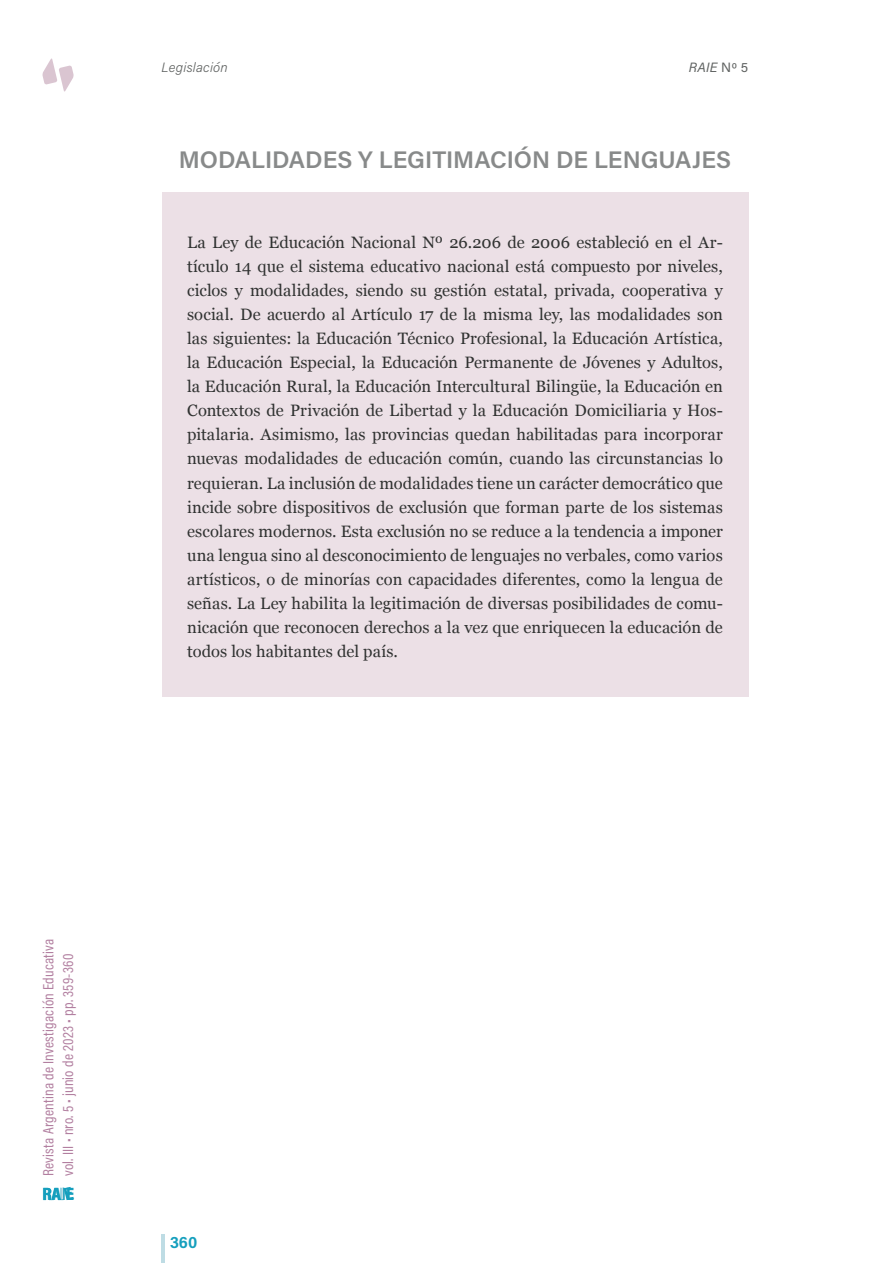
<style>
.page{position:relative;width:893px;height:1263px;background:#fff}
.page>*{position:absolute;margin:0;border:0;box-sizing:border-box;transform-origin:0 0}
.t1{font:24px "Acumin Variable Concept";letter-spacing:.03em;color:#888a8a}
.t2{font:18px "Acumin Variable Concept";color:#159fbd}
.t3{font:16.5px/24px "Georgia";color:#303231;text-align:justify}
.t4{font:16.5px "Acumin Variable Concept";color:#159fbd}
.t5{font:15px/19.5px "Acumin Variable Concept";letter-spacing:-.08em;color:#b27fa0}
.t6{font:13.5px "Acumin Variable Concept";letter-spacing:.02em;color:#606362}
</style>
<div class="page">
<svg style="left:43px;top:1187px;width:31px;height:14px"></svg>
<svg style="left:42px;top:58px;width:32px;height:34px"></svg>
<hr style="left:162px;top:1235px;width:3px;height:28px;background:#bedce4">
<div style="left:162px;top:192px;width:586px;height:504px;background:#ece0e6"></div>
<p class="t6" style="left:162px;top:58px;width:68px">Legislación</p>
<p class="t6" style="left:689px;top:58px;width:61px">RAIE N0 5</p>
<h1 class="t1" style="left:179px;top:143px;width:553px">MODALIDADES Y LEGITIMACIÓN DE LENGUAJES</h1>
<p class="t3" style="left:187px;top:230px;width:537px">La Ley de Educación Nacional Nº 26.206 de 2006 estableció en el Ar&shy;tículo 14 que el sistema educativo nacional está compuesto por niveles, ciclos y modalidades, siendo su gestión estatal, privada, cooperativa y social. De acuerdo al Artículo 17 de la misma ley, las modalidades son las siguientes: la Educación Técnico Profesional, la Educación Artística, la Educación Especial, la Educación Permanente de Jóvenes y Adultos, la Educación Rural, la Educación Intercultural Bilingüe, la Educación en Contextos de Privación de Libertad y la Educación Domiciliaria y Hos&shy;pitalaria. Asimismo, las provincias quedan habilitadas para incorporar nuevas modalidades de educación común, cuando las circunstancias lo requieran. La inclusión de modalidades tiene un carácter democrático que incide sobre dispositivos de exclusión que forman parte de los sistemas escolares modernos. Esta exclusión no se reduce a la tendencia a imponer una lengua sino al desconocimiento de lenguajes no verbales, como varios artísticos, o de minorías con capacidades diferentes, como la lengua de señas. La Ley habilita la legitimación de diversas posibilidades de comu&shy;nicación que reconocen derechos a la vez que enriquecen la educación de todos los habitantes del país.</p>
<p class="t5" style="left:38px;top:1176px;width:241px;rotate:-90deg">Revista Argentina de Investigación Educativa vol. III • nro. 5 • junio de 2023 • pp. 359-360</p>
<p class="t2" style="left:43px;top:1181px;width:36px">RAIE</p>
<p class="t4" style="left:170px;top:1231px;width:28px">360</p>
</div>
